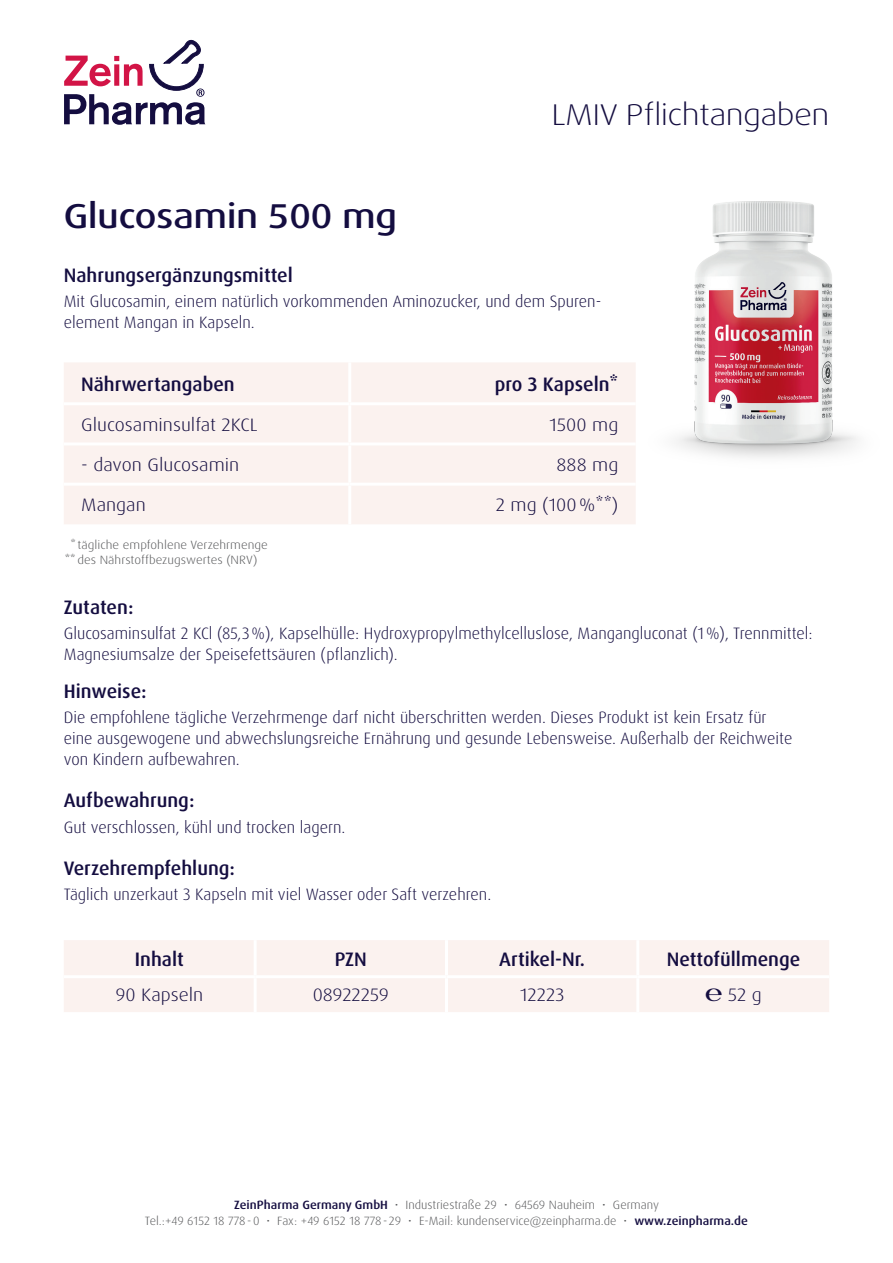
<style>
.page{position:relative;width:893px;height:1263px;background:#fff}
.page>*{position:absolute;margin:0;border:0;box-sizing:border-box;transform-origin:0 0}
.t1{font:500 expanded 34.5px "Dax Pro";color:#140d40}
.t2{font:300 expanded 30px "Dax Pro";color:#140d40}
.t3{font:500 19.5px "Dax Pro";color:#140d40}
.t4{font:300 18px "Dax Pro";color:#140d40;scale:1.1 1}
.t5{font:300 16.5px/21px "Dax Pro";color:#140d40}
.t6{font:300 12px/16.5px "Dax Pro";color:#57585a;text-align:center;scale:1.05 1}
.t7{font:300 12px/14.4px "Dax Pro";color:#57585a;scale:1.1 1}
.s1{font-weight:500;color:#140d40}
</style>
<div class="page">
<svg style="left:64px;top:39px;width:142px;height:86px"></svg>
<div style="left:64px;top:363px;width:572px;height:161px;background:#fbf2ef"></div>
<hr style="left:348px;top:362px;width:3px;height:40px;background:#fff">
<hr style="left:64px;top:402px;width:286px;height:3px;background:#fff">
<hr style="left:350px;top:402px;width:286px;height:3px;background:#fff">
<hr style="left:348px;top:405px;width:3px;height:37px;background:#fff">
<hr style="left:64px;top:442px;width:286px;height:3px;background:#fff">
<hr style="left:350px;top:442px;width:286px;height:3px;background:#fff">
<hr style="left:348px;top:445px;width:3px;height:38px;background:#fff">
<hr style="left:64px;top:483px;width:286px;height:3px;background:#fff">
<hr style="left:350px;top:483px;width:286px;height:3px;background:#fff">
<hr style="left:348px;top:486px;width:3px;height:38px;background:#fff">
<img style="left:528px;top:201px;width:330px;height:304px">
<div style="left:64px;top:940px;width:765px;height:72px;background:#fbf2ef"></div>
<hr style="left:254px;top:940px;width:3px;height:35px;background:#fff">
<hr style="left:445px;top:940px;width:3px;height:35px;background:#fff">
<hr style="left:636px;top:940px;width:3px;height:35px;background:#fff">
<hr style="left:64px;top:975px;width:191px;height:3px;background:#fff">
<hr style="left:255px;top:975px;width:191px;height:3px;background:#fff">
<hr style="left:254px;top:978px;width:3px;height:34px;background:#fff">
<hr style="left:446px;top:975px;width:192px;height:3px;background:#fff">
<hr style="left:445px;top:978px;width:3px;height:34px;background:#fff">
<hr style="left:638px;top:975px;width:191px;height:3px;background:#fff">
<hr style="left:636px;top:978px;width:3px;height:34px;background:#fff">
<h2 class="t2" style="left:552px;top:96px;width:279px">LMIV Pflichtangaben</h2>
<h1 class="t1" style="left:64px;top:194px;width:335px">Glucosamin 500 mg</h1>
<p class="t3" style="left:64px;top:262px;width:231px">Nahrungsergänzungsmittel</p>
<p class="t5" style="left:64px;top:291px;width:537px">Mit Glucosamin, einem natürlich vorkommenden Aminozucker, und dem Spuren&shy;element Mangan in Kapseln.</p>
<p class="t3" style="left:81px;top:371px;width:155px">Nährwertangaben</p>
<p class="t3" style="left:495px;top:371px;width:125px">pro 3 Kapseln*</p>
<p class="t4" style="left:81px;top:413px;width:162px">Glucosaminsulfat 2KCL</p>
<p class="t4" style="left:550px;top:413px;width:64px">1500 mg</p>
<p class="t4" style="left:81px;top:453px;width:145px">- davon Glucosamin</p>
<p class="t4" style="left:557px;top:453px;width:58px">888 mg</p>
<p class="t4" style="left:81px;top:493px;width:60px">Mangan</p>
<p class="t4" style="left:496px;top:493px;width:113px">2 mg (100%**)</p>
<p class="t7" style="left:65px;top:538px;width:186px;text-indent:6px">* tägliche empfohlene Verzehrmenge **des Nährstoffbezugswertes (NRV)</p>
<p class="t3" style="left:64px;top:594px;width:71px">Zutaten:</p>
<p class="t5" style="left:64px;top:623px;width:750px">Glucosaminsulfat 2 KCl (85,3%), Kapselhülle: Hydroxypropylmethylcelluslose, Mangangluconat (1%), Trennmittel:<br>Magnesiumsalze der Speisefettsäuren (pflanzlich).</p>
<p class="t3" style="left:64px;top:678px;width:84px">Hinweise:</p>
<p class="t5" style="left:64px;top:707px;width:730px">Die empfohlene tägliche Verzehrmenge darf nicht überschritten werden. Dieses Produkt ist kein Ersatz für eine ausgewogene und abwechslungsreiche Ernährung und gesunde Lebensweise. Außerhalb der Reichweite von Kindern aufbewahren.</p>
<p class="t3" style="left:64px;top:788px;width:132px">Aufbewahrung:</p>
<p class="t5" style="left:64px;top:816px;width:283px">Gut verschlossen, kühl und trocken lagern.</p>
<p class="t3" style="left:64px;top:855px;width:173px">Verzehrempfehlung:</p>
<p class="t5" style="left:64px;top:884px;width:429px">Täglich unzerkaut 3 Kapseln mit viel Wasser oder Saft verzehren.</p>
<p class="t3" style="left:135px;top:947px;width:50px">Inhalt</p>
<p class="t3" style="left:335px;top:947px;width:34px">PZN</p>
<p class="t3" style="left:499px;top:947px;width:87px">Artikel-Nr.</p>
<p class="t3" style="left:667px;top:947px;width:135px">Nettofüllmenge</p>
<p class="t4" style="left:115px;top:984px;width:81px">90 Kapseln</p>
<p class="t4" style="left:313px;top:984px;width:71px">08922259</p>
<p class="t4" style="left:520px;top:984px;width:42px">12223</p>
<p class="t4" style="left:705px;top:984px;width:53px">℮ 52 g</p>
<p class="t6" style="left:145px;top:1196px;width:576px"><span class="s1">ZeinPharma Germany GmbH</span> • Industriestraße 29 • 64569 Nauheim • Germany<br>Tel.:+49 6152 18 778-0 • Fax: +49 6152 18 778- 29 • E-Mail: kundenservice@zeinpharma.de • <span class="s1">www.zeinpharma.de</span></p>
</div>
